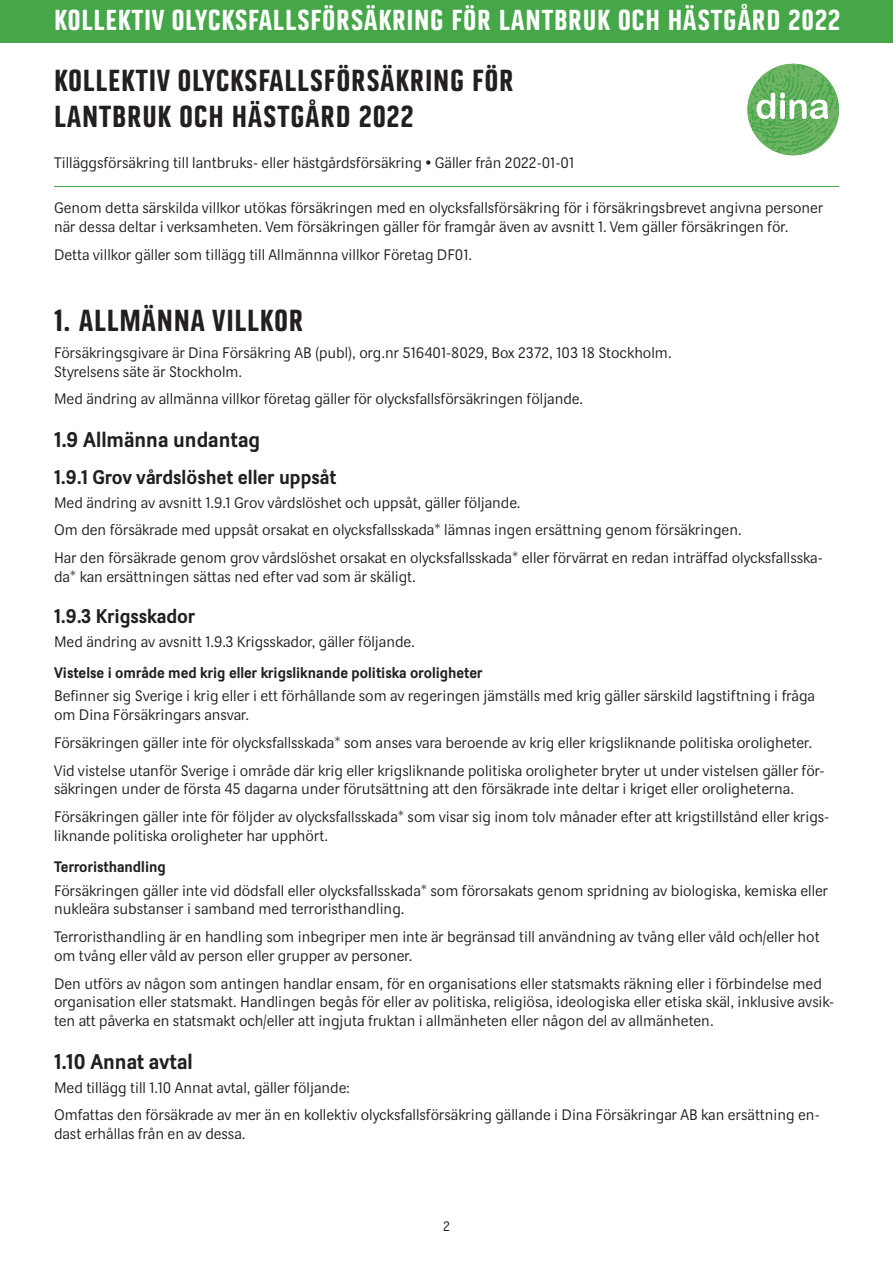
<style>
.page{position:relative;width:893px;height:1263px;background:#fff}
.page>*{position:absolute;margin:0;border:0;box-sizing:border-box;transform-origin:0 0}
.Villkor_rubrik_1{font:30px/36px "Dina Headline";letter-spacing:.02em;color:#231f20}
.t1{font:28.5px "Dina Headline";letter-spacing:.02em;color:#fff}
.Villkor_rubrik_2{font:700 21px "Dina";color:#231f20}
.Villkor_rubrik_3{font:700 19.5px "Dina";color:#231f20}
.Villkor_text_2{font:15px/18.8px "Dina";color:#231f20}
.Villkor_rubrik_5{font:700 15px "Dina";color:#231f20}
.t2{font:13.5px "Dina";color:#231f20}
</style>
<div class="page">
<div style="left:0;top:0;width:893px;height:43px;background:#45a748"></div>
<svg style="left:747px;top:64px;width:92px;height:91px"></svg>
<hr style="left:54px;top:186px;width:785px;height:1px;background:#45a748">
<h2 class="t1" style="left:54px;top:4px;width:788px">KOLLEKTIV OLYCKSFALLSFÖRSÄKRING FÖR LANTBRUK OCH HÄSTGÅRD 2022</h2>
<p class="Villkor_rubrik_1" style="left:54px;top:62px;width:461px">KOLLEKTIV OLYCKSFALLSFÖRSÄKRING FÖR<br>LANTBRUK OCH HÄSTGÅRD 2022</p>
<p class="Villkor_text_2" style="left:54px;top:154px;width:522px">Tilläggsförsäkring till lantbruks- eller hästgårdsförsäkring • Gäller från 2022-01-01</p>
<p class="Villkor_text_2" style="left:54px;top:199px;width:771px">Genom detta särskilda villkor utökas försäkringen med en olycksfallsförsäkring för i försäkringsbrevet angivna personer när dessa deltar i verksamheten. Vem försäkringen gäller för framgår även av avsnitt 1. Vem gäller försäkringen för.</p>
<p class="Villkor_text_2" style="left:54px;top:245px;width:420px">Detta villkor gäller som tillägg till Allmännna villkor Företag DF01.</p>
<p class="Villkor_rubrik_1" style="left:54px;top:302px;width:251px">1. ALLMÄNNA VILLKOR</p>
<p class="Villkor_text_2" style="left:54px;top:343px;width:619px">Försäkringsgivare är Dina Försäkring AB (publ), org.nr 516401-8029, Box 2372, 103 18 Stockholm.<br>Styrelsens säte är Stockholm.</p>
<p class="Villkor_text_2" style="left:54px;top:390px;width:531px">Med ändring av allmänna villkor företag gäller för olycksfallsförsäkringen följande.</p>
<p class="Villkor_rubrik_2" style="left:54px;top:427px;width:208px">1.9 Allmänna undantag</p>
<p class="Villkor_rubrik_3" style="left:54px;top:466px;width:284px">1.9.1 Grov vårdslöshet eller uppsåt</p>
<p class="Villkor_text_2" style="left:54px;top:493px;width:468px">Med ändring av avsnitt 1.9.1 Grov vårdslöshet och uppsåt, gäller följande.</p>
<p class="Villkor_text_2" style="left:54px;top:521px;width:689px">Om den försäkrade med uppsåt orsakat en olycksfallsskada* lämnas ingen ersättning genom försäkringen.</p>
<p class="Villkor_text_2" style="left:54px;top:548px;width:771px">Har den försäkrade genom grov vårdslöshet orsakat en olycksfallsskada* eller förvärrat en redan inträffad olycksfallsska&shy;da* kan ersättningen sättas ned efter vad som är skäligt.</p>
<p class="Villkor_rubrik_3" style="left:54px;top:605px;width:143px">1.9.3 Krigsskador</p>
<p class="Villkor_text_2" style="left:54px;top:632px;width:362px">Med ändring av avsnitt 1.9.3 Krigsskador, gäller följande.</p>
<p class="Villkor_rubrik_5" style="left:54px;top:664px;width:430px">Vistelse i område med krig eller krigsliknande politiska oroligheter</p>
<p class="Villkor_text_2" style="left:54px;top:687px;width:762px">Befinner sig Sverige i krig eller i ett förhållande som av regeringen jämställs med krig gäller särskild lagstiftning i fråga om Dina Försäkringars ansvar.</p>
<p class="Villkor_text_2" style="left:54px;top:733px;width:760px">Försäkringen gäller inte för olycksfallsskada* som anses vara beroende av krig eller krigsliknande politiska oroligheter.</p>
<p class="Villkor_text_2" style="left:54px;top:761px;width:772px">Vid vistelse utanför Sverige i område där krig eller krigsliknande politiska oroligheter bryter ut under vistelsen gäller för&shy;säkringen under de första 45 dagarna under förutsättning att den försäkrade inte deltar i kriget eller oroligheterna.</p>
<p class="Villkor_text_2" style="left:54px;top:807px;width:777px">Försäkringen gäller inte för följder av olycksfallsskada* som visar sig inom tolv månader efter att krigstillstånd eller krigs&shy;liknande politiska oroligheter har upphört.</p>
<p class="Villkor_rubrik_5" style="left:54px;top:858px;width:113px">Terroristhandling</p>
<p class="Villkor_text_2" style="left:54px;top:881px;width:776px">Försäkringen gäller inte vid dödsfall eller olycksfallsskada* som förorsakats genom spridning av biologiska, kemiska eller nukleära substanser i samband med terroristhandling.</p>
<p class="Villkor_text_2" style="left:54px;top:927px;width:767px">Terroristhandling är en handling som inbegriper men inte är begränsad till användning av tvång eller våld och/eller hot om tvång eller våld av person eller grupper av personer.</p>
<p class="Villkor_text_2" style="left:54px;top:974px;width:782px">Den utförs av någon som antingen handlar ensam, för en organisations eller statsmakts räkning eller i förbindelse med organisation eller statsmakt. Handlingen begås för eller av politiska, religiösa, ideologiska eller etiska skäl, inklusive avsik&shy;ten att påverka en statsmakt och/eller att ingjuta fruktan i allmänheten eller någon del av allmänheten.</p>
<p class="Villkor_rubrik_2" style="left:54px;top:1049px;width:140px">1.10 Annat avtal</p>
<p class="Villkor_text_2" style="left:54px;top:1078px;width:298px">Med tillägg till 1.10 Annat avtal, gäller följande:</p>
<p class="Villkor_text_2" style="left:54px;top:1105px;width:767px">Omfattas den försäkrade av mer än en kollektiv olycksfallsförsäkring gällande i Dina Försäkringar AB kan ersättning en&shy;dast erhållas från en av dessa.</p>
<p class="t2" style="left:443px;top:1218px;width:8px">2</p>
</div>
